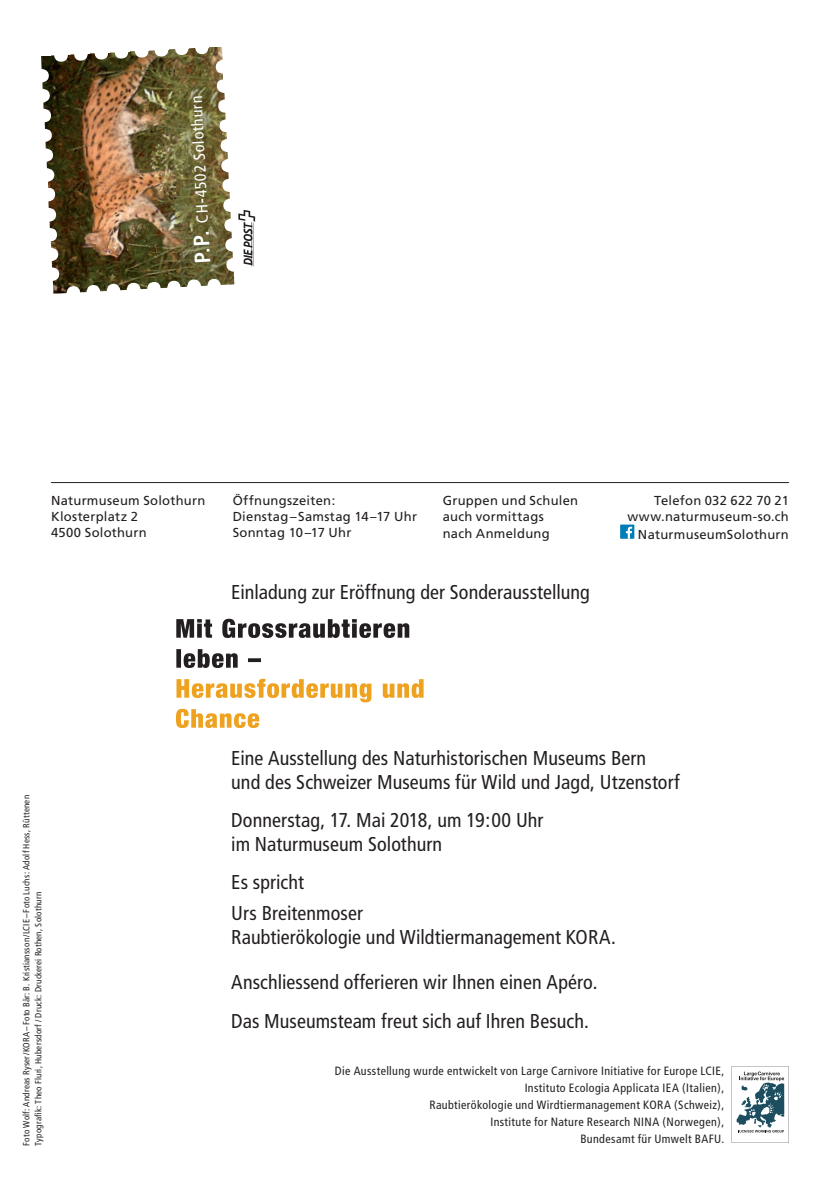
<style>
.page{position:relative;width:840px;height:1191px;background:#fff}
.page>*{position:absolute;margin:0;border:0;box-sizing:border-box;transform-origin:0 0}
.t1{font:condensed 20px/24px "Frutiger";letter-spacing:.005em;color:#231f20}
.t2{font:condensed 16px "Frutiger";color:#fff}
.t3{font:13px/16px "Frutiger";letter-spacing:.02em;color:#231f20}
.t4{font:condensed 12px/17px "Frutiger";letter-spacing:.03em;color:#231f20;text-align:right}
.t5{font:condensed 9px/12px "Frutiger";letter-spacing:.02em;color:#231f20}
.s1{font-weight:700;font-size:22px}
.s2{font-weight:700}
</style>
<div class="page">
<svg style="left:619px;top:524px;width:15px;height:15px"></svg>
<svg style="left:625px;top:527px;width:6px;height:12px"></svg>
<hr style="left:51px;top:482px;width:737px;height:1px;background:#231f20">
<img style="left:41px;top:47px;width:193px;height:247px">
<svg style="left:238px;top:210px;width:17px;height:56px"></svg>
<hr style="left:253px;top:222px;width:1px;height:44px;background:#231f20">
<svg style="left:731px;top:1066px;width:57px;height:76px"></svg>
<svg style="left:176px;top:709px;width:83px;height:19px"></svg>
<svg style="left:176px;top:679px;width:247px;height:23px"></svg>
<svg style="left:176px;top:649px;width:85px;height:19px"></svg>
<svg style="left:176px;top:619px;width:233px;height:19px"></svg>
<p class="t2" style="left:195px;top:264px;width:169px;rotate:-93deg"><span class="s1">P.P.</span> CH<span class="s2">-</span>4502 Solothurn</p>
<p class="t3" style="left:51px;top:493px;width:156px">Naturmuseum Solothurn<br>Klosterplatz 2<br>4500 Solothurn</p>
<p class="t3" style="left:232px;top:492px;width:186px">Öffnungszeiten:<br>Dienstag–Samstag 14–17 Uhr<br>Sonntag 10–17 Uhr</p>
<p class="t3" style="left:442px;top:492px;width:137px">Gruppen und Schulen auch vormittags</p>
<p class="t3" style="left:442px;top:526px;width:108px">nach Anmeldung</p>
<p class="t1" style="left:231px;top:580px;width:360px">Einladung zur Eröffnung der Sonderausstellung</p>
<p class="t3" style="left:627px;top:492px;width:163px;text-align:right">Telefon 032 622 70 21 www.naturmuseum-so.ch</p>
<p class="t3" style="left:637px;top:526px;width:152px">NaturmuseumSolothurn</p>
<p class="t5" style="left:20px;top:1145px;width:352px;rotate:-90deg">Foto Wolf: Andreas Ryser/KORA–Foto Bär: B. Kristiansson/LCIE–Foto Luchs: Adolf Hess, Rüttenen<br>Typografik: Theo Fluri, Hubersdorf / Druck: Druckerei Rothen, Solothurn</p>
<p class="t1" style="left:231px;top:746px;width:450px">Eine Ausstellung des Naturhistorischen Museums Bern und des Schweizer Museums für Wild und Jagd, Utzenstorf</p>
<p class="t1" style="left:231px;top:808px;width:313px">Donnerstag, 17. Mai 2018, um 19:00 Uhr im Naturmuseum Solothurn</p>
<p class="t1" style="left:231px;top:866px;width:133px;line-height:31px">Es spricht<br>Urs Breitenmoser</p>
<p class="t1" style="left:231px;top:925px;width:386px">Raubtierökologie und Wildtiermanagement KORA.</p>
<p class="t1" style="left:231px;top:963px;width:367px;line-height:38.2px">Anschliessend offerieren wir Ihnen einen Apéro.<br>Das Museumsteam freut sich auf Ihren Besuch.</p>
<p class="t4" style="left:335px;top:1062px;width:391px">Die Ausstellung wurde entwickelt von Large Carnivore Initiative for Europe LCIE, Instituto Ecologia Applicata IEA (Italien),<br>Raubtierökologie und Wirdtiermanagement KORA (Schweiz),<br>Institute for Nature Research NINA (Norwegen),<br>Bundesamt für Umwelt BAFU.</p>
</div>
